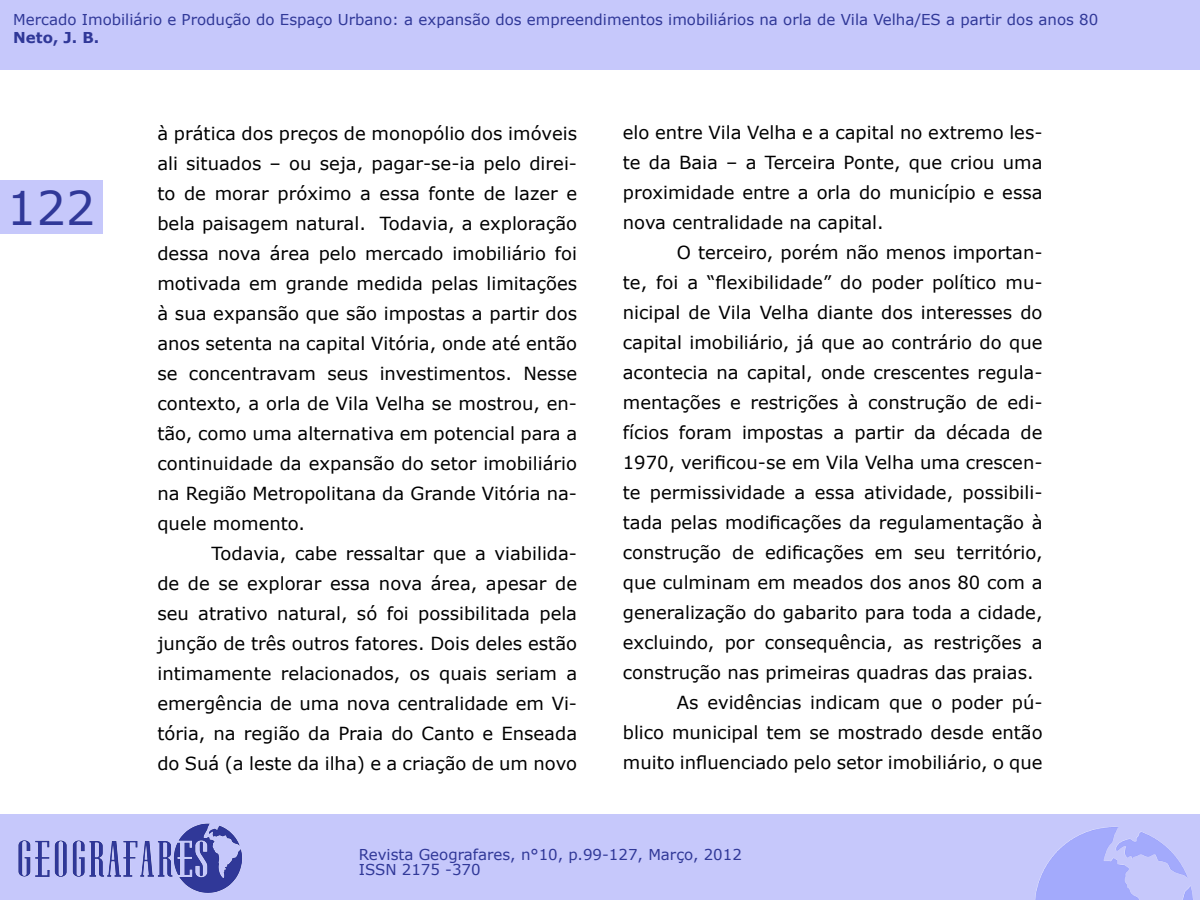
<style>
.page{position:relative;width:1200px;height:900px;background:#fff}
.page>*{position:absolute;margin:0;border:0;box-sizing:border-box;transform-origin:0 0}
.t1{font:46.5px "Verdana";color:#303898}
.t2{font:18px/30px "Verdana";color:#000;text-align:justify}
.t3{font:15px/15px "Verdana";color:#303898}
.t4{font:700 15px "Verdana";color:#303898}
</style>
<div class="page">
<div style="left:0;top:180px;width:102px;height:54px;background:#c6c8fb"></div>
<div style="left:0;top:814px;width:1200px;height:86px;background:#c6c8fb"></div>
<img style="left:18px;top:823px;width:224px;height:70px">
<img style="left:1035px;top:827px;width:158px;height:73px">
<div style="left:0;top:0;width:1200px;height:69px;background:#c6c8fb"></div>
<p class="t3" style="left:13px;top:12px;width:1087px">Mercado Imobiliário e Produção do Espaço Urbano: a expansão dos empreendimentos imobiliários na orla de Vila Velha/ES a partir dos anos 80</p>
<p class="t4" style="left:13px;top:27px;width:88px">N eto, J. B.</p>
<h1 class="t1" style="left:7px;top:176px;width:90px">122</h1>
<p class="t2" style="left:157px;top:118px;width:421px">à prática dos preços de monopólio dos imóveis ali situados – ou seja, pagar-se-ia pelo direi&shy;to de morar próximo a essa fonte de lazer e bela paisagem natural. Todavia, a exploração dessa nova área pelo mercado imobiliário foi motivada em grande medida pelas limitações à sua expansão que são impostas a partir dos anos setenta na capital Vitória, onde até então se concentravam seus investimentos. Nesse contexto, a orla de Vila Velha se mostrou, en&shy;tão, como uma alternativa em potencial para a continuidade da expansão do setor imobiliário na Região Metropolitana da Grande Vitória na&shy;quele momento.</p>
<p class="t2" style="left:157px;top:538px;width:421px;text-indent:54px">Todavia, cabe ressaltar que a viabilida&shy;de de se explorar essa nova área, apesar de seu atrativo natural, só foi possibilitada pela junção de três outros fatores. Dois deles estão intimamente relacionados, os quais seriam a emergência de uma nova centralidade em Vi&shy;tória, na região da Praia do Canto e Enseada do Suá (a leste da ilha) e a criação de um novo</p>
<p class="t2" style="left:623px;top:117px;width:421px">elo entre Vila Velha e a capital no extremo les&shy;te da Baia – a Terceira Ponte, que criou uma proximidade entre a orla do município e essa nova centralidade na capital.</p>
<p class="t2" style="left:677px;top:237px;width:367px">O terceiro, porém não menos importan-</p>
<p class="t2" style="left:623px;top:267px;width:421px">te, foi a “flexibilidade” do poder político mu-</p>
<p class="t2" style="left:623px;top:297px;width:421px">nicipal de Vila Velha diante dos interesses do</p>
<p class="t2" style="left:623px;top:327px;width:421px">capital imobiliário, já que ao contrário do que</p>
<p class="t2" style="left:623px;top:357px;width:421px">acontecia na capital, onde crescentes regula-</p>
<p class="t2" style="left:623px;top:387px;width:421px">mentações e restrições à construção de edi-</p>
<p class="t2" style="left:623px;top:417px;width:421px">fícios foram impostas a partir da década de</p>
<p class="t2" style="left:623px;top:447px;width:421px">1970, verificou-se em Vila Velha uma crescen-</p>
<p class="t2" style="left:623px;top:477px;width:421px">te permissividade a essa atividade, possibili-</p>
<p class="t2" style="left:623px;top:507px;width:421px">tada pelas modificações da regulamentação à</p>
<p class="t2" style="left:623px;top:537px;width:421px">construção de edificações em seu território,</p>
<p class="t2" style="left:623px;top:567px;width:421px">que culminam em meados dos anos 80 com a</p>
<p class="t2" style="left:623px;top:597px;width:421px">generalização do gabarito para toda a cidade,</p>
<p class="t2" style="left:623px;top:627px;width:421px">excluindo, por consequência, as restrições a</p>
<p class="t2" style="left:623px;top:657px;width:412px">construção nas primeiras quadras das praias.</p>
<p class="t2" style="left:677px;top:687px;width:367px">As evidências indicam que o poder pú-</p>
<p class="t2" style="left:623px;top:717px;width:421px">blico municipal tem se mostrado desde então</p>
<p class="t2" style="left:623px;top:747px;width:421px">muito influenciado pelo setor imobiliário, o que</p>
<p class="t3" style="left:359px;top:847px;width:385px">Revista Geografares, n°10, p.99-127, Março, 2012<br>ISSN 2175 -370</p>
</div>
